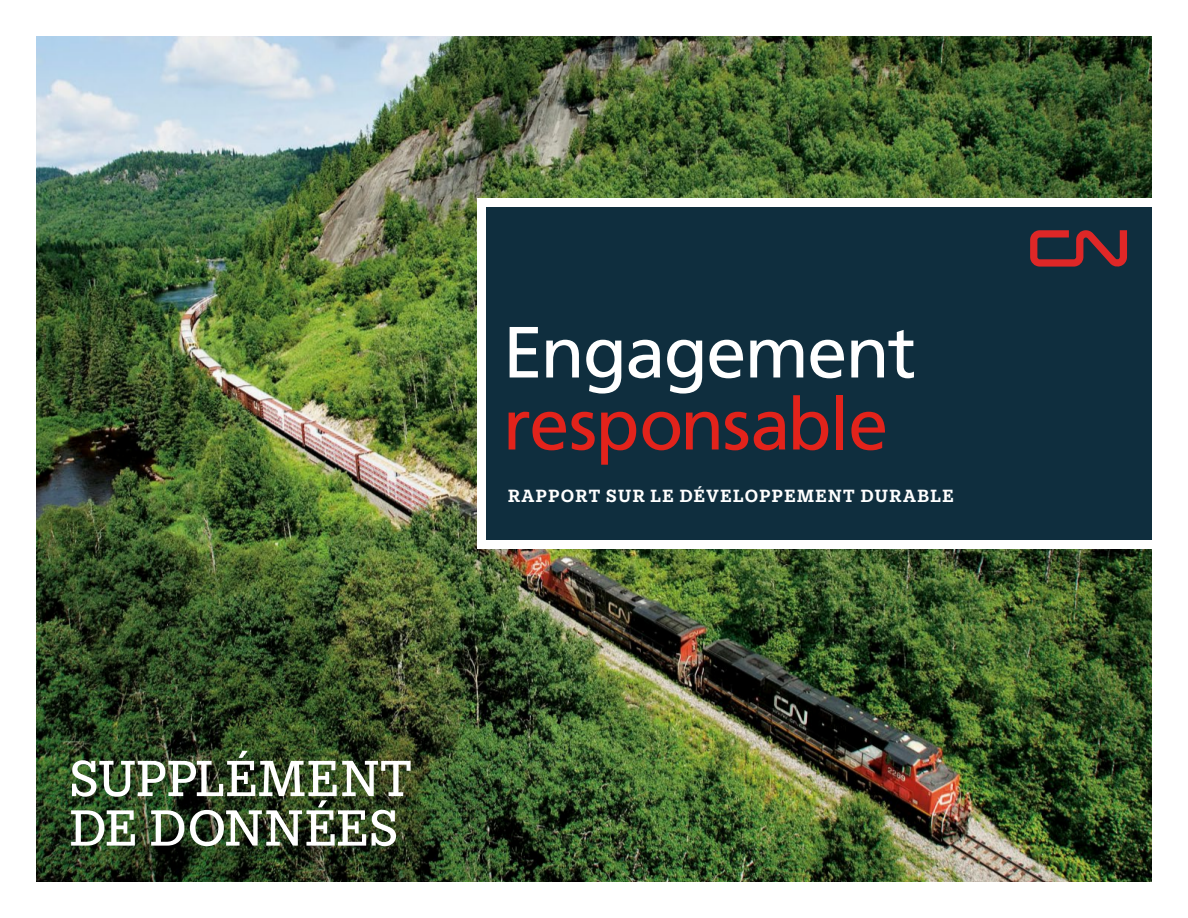
<style>
.page{position:relative;width:1188px;height:918px;background:#fff}
.page>*{position:absolute;margin:0;border:0;box-sizing:border-box;transform-origin:0 0}
.t1{font:72.3px "Frutiger";letter-spacing:-.025em;color:#e2231b}
.t2{font:72.3px "Frutiger";letter-spacing:-.025em;color:#fff}
.t3{font:55.5px/49.5px "Egyptian Slate Pro";letter-spacing:.015em;color:#fff}
.t4{font:500 19.35px "Egyptian Slate Pro";letter-spacing:.07em;color:#fff}
</style>
<div class="page">
<img style="left:36px;top:36px;width:1116px;height:846px">
<svg style="left:472px;top:194px;width:680px;height:360px;background:#223f4b"></svg>
<svg style="left:1030px;top:230px;width:97px;height:38px;background:#662a34"></svg>
<h1 class="t2" style="left:503px;top:310px;width:415px">Engagement</h1>
<h1 class="t1" style="left:503px;top:382px;width:387px">responsable</h1>
<p class="t4" style="left:508px;top:486px;width:447px">RAPPORT SUR LE DÉVELOPPEMENT DURABLE</p>
<h2 class="t3" style="left:70px;top:753px;width:344px">SUPPLÉMENT<br>DE DONNÉES</h2>
</div>
